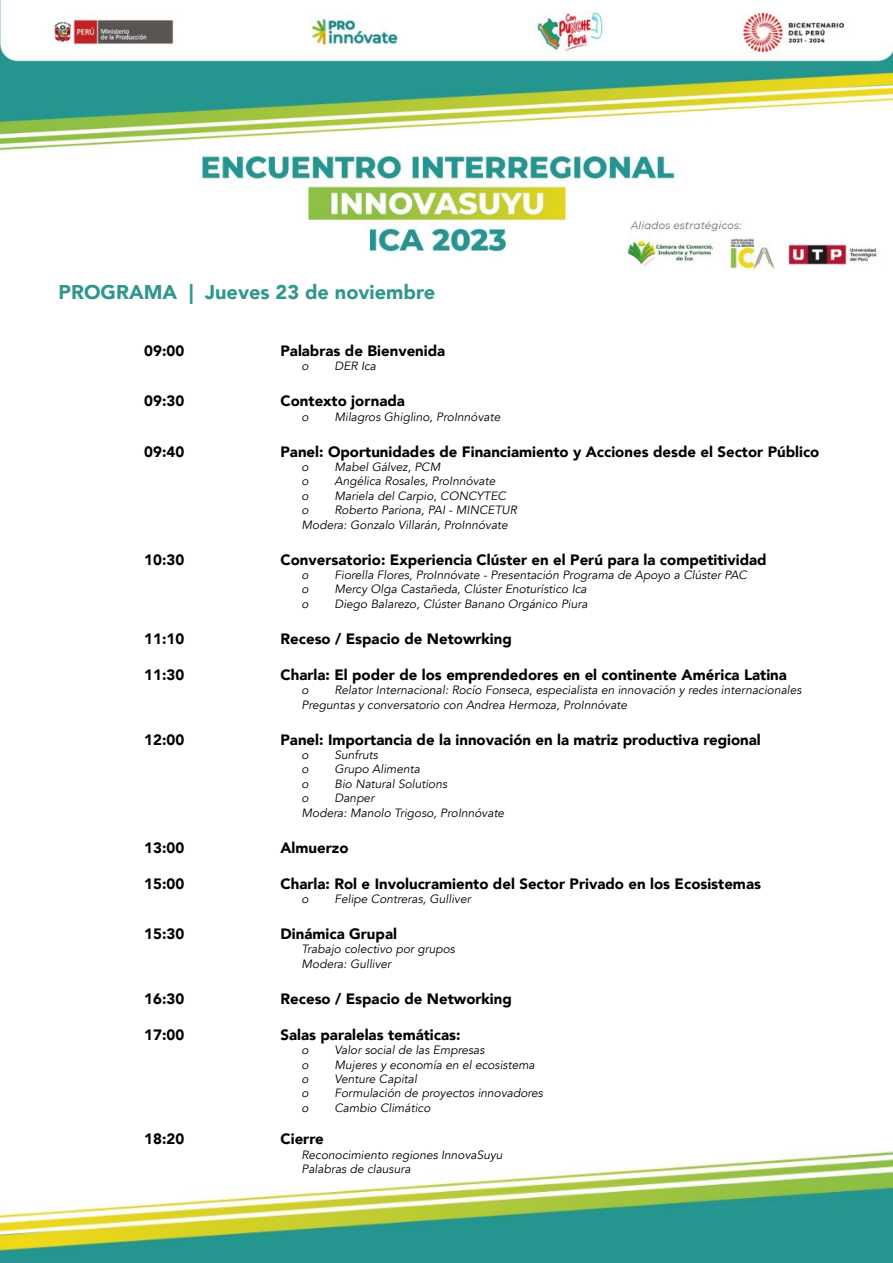
<style>
.page{position:relative;width:893px;height:1263px;background:#fff}
.page>*{position:absolute;margin:0;border:0;box-sizing:border-box;transform-origin:0 0}
.t1{font:900 19.95px "Avenir";color:#31978d}
.t2{font:900 15px "Avenir";color:#000}
.t3{font:italic 12px/14.4px "Avenir";color:#000}
</style>
<div class="page">
<img style="left:0;top:0;width:893px;height:270px">
<img style="left:0;top:1151px;width:893px;height:112px">
<h1 class="t1" style="left:59px;top:274px;width:378px">PROGRAMA | Jueves 23 de noviembre</h1>
<p class="t2" style="left:144px;top:338px;width:41px">09:00</p>
<p class="t2" style="left:144px;top:388px;width:41px">09:30</p>
<p class="t2" style="left:144px;top:438px;width:41px">09:40</p>
<p class="t2" style="left:144px;top:546px;width:41px">10:30</p>
<p class="t2" style="left:144px;top:626px;width:41px">11:10</p>
<p class="t2" style="left:144px;top:662px;width:41px">11:30</p>
<p class="t2" style="left:144px;top:726px;width:41px">12:00</p>
<p class="t2" style="left:144px;top:834px;width:41px">13:00</p>
<p class="t2" style="left:144px;top:870px;width:41px">15:00</p>
<p class="t2" style="left:144px;top:921px;width:41px">15:30</p>
<p class="t2" style="left:144px;top:986px;width:41px">16:30</p>
<p class="t2" style="left:144px;top:1022px;width:41px">17:00</p>
<p class="t2" style="left:144px;top:1126px;width:41px">18:20</p>
<p class="t2" style="left:281px;top:338px;width:166px">Palabras de Bienvenida</p>
<p class="t3" style="left:302px;top:359px;width:9px">o</p>
<p class="t3" style="left:335px;top:359px;width:43px">DER Ica</p>
<p class="t2" style="left:281px;top:388px;width:126px">Contexto jornada</p>
<p class="t3" style="left:302px;top:409px;width:9px">o</p>
<p class="t3" style="left:335px;top:409px;width:167px">Milagros Ghiglino, ProInnóvate</p>
<p class="t2" style="left:281px;top:438px;width:540px">Panel: Oportunidades de Financiamiento y Acciones desde el Sector Público</p>
<p class="t3" style="left:302px;top:460px;width:9px">o</p>
<p class="t3" style="left:335px;top:460px;width:107px">Mabel Gálvez, PCM</p>
<p class="t3" style="left:302px;top:474px;width:9px">o</p>
<p class="t3" style="left:335px;top:474px;width:162px">Angélica Rosales, ProInnóvate</p>
<p class="t3" style="left:302px;top:489px;width:9px">o</p>
<p class="t3" style="left:335px;top:489px;width:173px">Mariela del Carpio, CONCYTEC</p>
<p class="t3" style="left:302px;top:503px;width:9px">o</p>
<p class="t3" style="left:302px;top:503px;width:217px;text-indent:33px">Roberto Pariona, PAI - MINCETUR<br>Modera: Gonzalo Villarán, ProInnóvate</p>
<p class="t2" style="left:281px;top:546px;width:488px">Conversatorio: Experiencia Clúster en el Perú para la competitividad</p>
<p class="t3" style="left:302px;top:568px;width:9px">o</p>
<p class="t3" style="left:335px;top:568px;width:414px">Fiorella Flores, ProInnóvate - Presentación Programa de Apoyo a Clúster PAC</p>
<p class="t3" style="left:302px;top:582px;width:9px">o</p>
<p class="t3" style="left:335px;top:582px;width:254px">Mercy Olga Castañeda, Clúster Enoturístico Ica</p>
<p class="t3" style="left:302px;top:597px;width:9px">o</p>
<p class="t3" style="left:335px;top:597px;width:255px">Diego Balarezo, Clúster Banano Orgánico Piura</p>
<p class="t2" style="left:281px;top:626px;width:233px">Receso / Espacio de Netowrking</p>
<p class="t2" style="left:281px;top:662px;width:508px">Charla: El poder de los emprendedores en el continente América Latina</p>
<p class="t3" style="left:302px;top:683px;width:9px">o</p>
<p class="t3" style="left:302px;top:683px;width:502px;text-indent:33px">Relator Internacional: Rocío Fonseca, especialista en innovación y redes internacionales<br>Preguntas y conversatorio con Andrea Hermoza, ProInnóvate</p>
<p class="t2" style="left:281px;top:726px;width:482px">Panel: Importancia de la innovación en la matriz productiva regional</p>
<p class="t3" style="left:302px;top:748px;width:9px">o</p>
<p class="t3" style="left:335px;top:748px;width:45px">Sunfruts</p>
<p class="t3" style="left:302px;top:762px;width:9px">o</p>
<p class="t3" style="left:335px;top:762px;width:87px">Grupo Alimenta</p>
<p class="t3" style="left:302px;top:777px;width:9px">o</p>
<p class="t3" style="left:335px;top:777px;width:114px">Bio Natural Solutions</p>
<p class="t3" style="left:302px;top:791px;width:9px">o</p>
<p class="t3" style="left:302px;top:791px;width:204px;text-indent:33px">Danper<br>Modera: Manolo Trigoso, ProInnóvate</p>
<p class="t2" style="left:281px;top:834px;width:70px">Almuerzo</p>
<p class="t2" style="left:281px;top:870px;width:482px">Charla: Rol e Involucramiento del Sector Privado en los Ecosistemas</p>
<p class="t3" style="left:302px;top:892px;width:9px">o</p>
<p class="t3" style="left:335px;top:892px;width:138px">Felipe Contreras, Gulliver</p>
<p class="t2" style="left:281px;top:921px;width:118px">Dinámica Grupal</p>
<p class="t3" style="left:302px;top:942px;width:155px">Trabajo colectivo por grupos<br>Modera: Gulliver</p>
<p class="t2" style="left:281px;top:986px;width:233px">Receso / Espacio de Networking</p>
<p class="t2" style="left:281px;top:1022px;width:182px">Salas paralelas temáticas:</p>
<p class="t3" style="left:302px;top:1043px;width:9px">o</p>
<p class="t3" style="left:335px;top:1043px;width:152px">Valor social de las Empresas</p>
<p class="t3" style="left:302px;top:1057px;width:9px">o</p>
<p class="t3" style="left:335px;top:1057px;width:202px">Mujeres y economía en el ecosistema</p>
<p class="t3" style="left:302px;top:1072px;width:9px">o</p>
<p class="t3" style="left:335px;top:1072px;width:84px">Venture Capital</p>
<p class="t3" style="left:302px;top:1086px;width:9px">o</p>
<p class="t3" style="left:335px;top:1086px;width:210px">Formulación de proyectos innovadores</p>
<p class="t3" style="left:302px;top:1101px;width:9px">o</p>
<p class="t3" style="left:335px;top:1101px;width:97px">Cambio Climático</p>
<p class="t2" style="left:281px;top:1126px;width:45px">Cierre</p>
<p class="t3" style="left:302px;top:1147px;width:203px">Reconocimiento regiones InnovaSuyu<br>Palabras de clausura</p>
</div>
